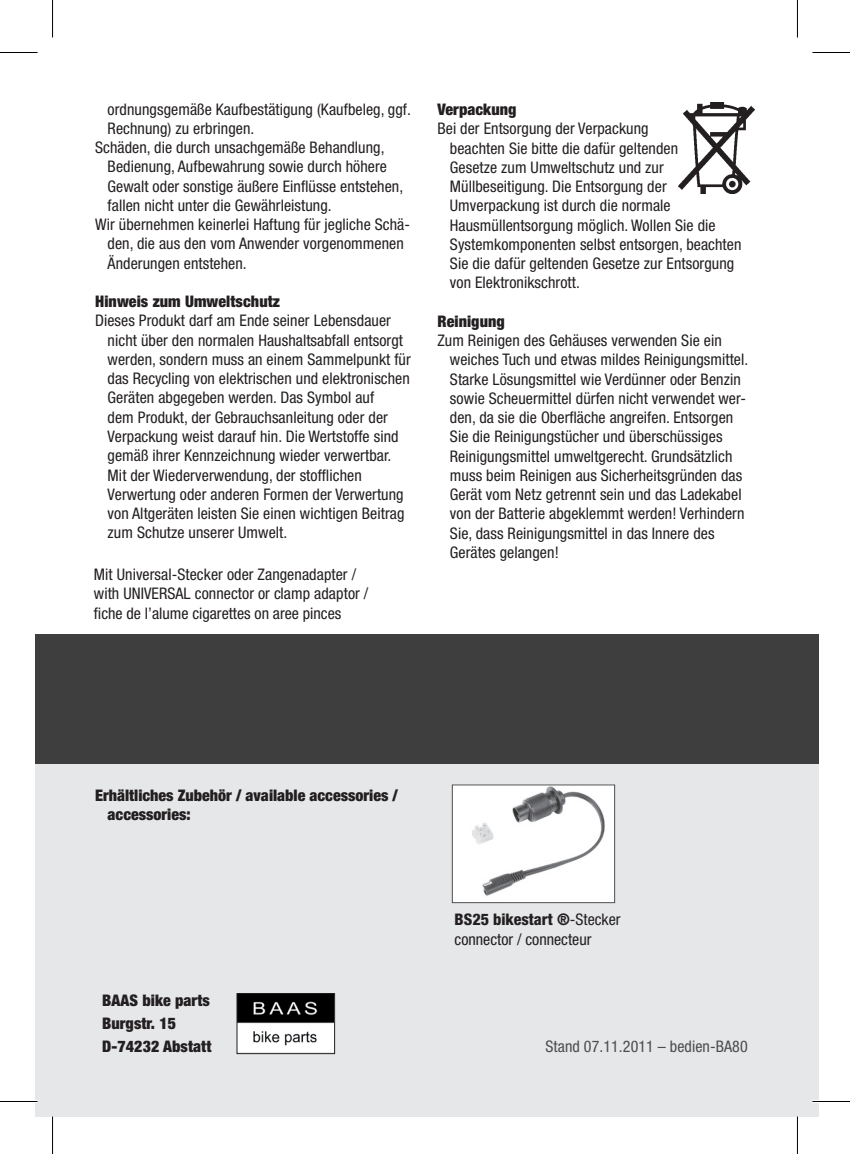
<style>
.page{position:relative;width:850px;height:1154px;background:#fff}
.page>*{position:absolute;margin:0;border:0;box-sizing:border-box;transform-origin:0 0}
.t1{font:condensed 16px/19.2px "Helvetica Neue";letter-spacing:.005em;color:#231f20}
.t2{font:900 condensed 16px/22.8px "Helvetica Neue";letter-spacing:.005em;color:#231f20}
.t3{font:condensed 16px "Helvetica Neue";letter-spacing:.005em;color:#4b4c4d}
.s1{font-weight:800}
</style>
<div class="page">
<div style="left:35px;top:719px;width:783px;height:398px;background:#e6e7e9"></div>
<div style="left:35px;top:634px;width:783px;height:129px;background:#3e3e3f"></div>
<img style="left:238px;top:995px;width:95px;height:56px">
<div style="left:236px;top:993px;width:99px;height:61px;border:1px solid #231f20"></div>
<img style="left:678px;top:102px;width:76px;height:92px">
<img style="left:453px;top:786px;width:159px;height:115px">
<div style="left:451px;top:784px;width:163px;height:119px;border:1px solid #4b4c4d"></div>
<hr style="left:0;top:1100px;width:38px;height:3px;background:#fff">
<hr style="left:812px;top:1100px;width:37px;height:3px;background:#fff">
<hr style="left:51px;top:1116px;width:3px;height:38px;background:#fff">
<hr style="left:795px;top:1116px;width:3px;height:38px;background:#fff">
<hr style="left:0;top:52px;width:38px;height:1px;background:#000">
<hr style="left:812px;top:52px;width:37px;height:1px;background:#000">
<hr style="left:0;top:1101px;width:38px;height:1px;background:#000">
<hr style="left:812px;top:1101px;width:37px;height:1px;background:#000">
<hr style="left:52px;top:0;width:1px;height:38px;background:#000">
<hr style="left:52px;top:1116px;width:1px;height:38px;background:#000">
<hr style="left:796px;top:0;width:1px;height:38px;background:#000">
<hr style="left:796px;top:1116px;width:1px;height:38px;background:#000">
<p class="t1" style="left:108px;top:99px;width:305px">ordnungsgemäße Kaufbestätigung (Kaufbeleg, ggf.</p>
<p class="t1" style="left:108px;top:119px;width:148px">Rechnung) zu erbringen.</p>
<p class="t1" style="left:95px;top:138px;width:291px">Schäden, die durch unsachgemäße Behandlung,</p>
<p class="t1" style="left:108px;top:157px;width:281px">Bedienung, Aufbewahrung sowie durch höhere</p>
<p class="t1" style="left:108px;top:176px;width:297px">Gewalt oder sonstige äußere Einflüsse entstehen,</p>
<p class="t1" style="left:108px;top:196px;width:225px">fallen nicht unter die Gewährleistung.</p>
<p class="t1" style="left:95px;top:215px;width:316px">Wir übernehmen keinerlei Haftung für jegliche Schä-</p>
<p class="t1" style="left:108px;top:234px;width:297px">den, die aus den vom Anwender vorgenommenen</p>
<p class="t1" style="left:108px;top:253px;width:141px">Änderungen entstehen.</p>
<p class="t2" style="left:95px;top:290px;width:186px">Hinweis zum Umweltschutz</p>
<p class="t1" style="left:108px;top:311px;width:304px;text-indent:-12px">Dieses Produkt darf am Ende seiner Lebensdauer nicht über den normalen Haushaltsabfall entsorgt werden, sondern muss an einem Sammelpunkt für das Recycling von elektrischen und elektronischen Geräten abgegeben werden. Das Symbol auf<br>dem Produkt, der Gebrauchsanleitung oder der Verpackung weist darauf hin. Die Wertstoffe sind gemäß ihrer Kennzeichnung wieder verwertbar.<br>Mit der Wiederverwendung, der stofflichen Verwertung oder anderen Formen der Verwertung von Altgeräten leisten Sie einen wichtigen Beitrag zum Schutze unserer Umwelt.</p>
<p class="t1" style="left:94px;top:565px;width:276px">Mit Universal-Stecker oder Zangenadapter / with UNIVERSAL connector or clamp adaptor / fiche de l’alume cigarettes on aree pinces</p>
<p class="t2" style="left:437px;top:98px;width:81px">Verpackung</p>
<p class="t1" style="left:449px;top:119px;width:293px;text-indent:-12px">Bei der Entsorgung der Verpackung<br>beachten Sie bitte die dafür geltenden<br>Gesetze zum Umweltschutz und zur Müllbeseitigung. Die Entsorgung der Umverpackung ist durch die normale Hausmüllentsorgung möglich. Wollen Sie die Systemkomponenten selbst entsorgen, beachten Sie die dafür geltenden Gesetze zur Entsorgung von Elektronikschrott.</p>
<p class="t2" style="left:437px;top:309px;width:69px">Reinigung</p>
<p class="t1" style="left:449px;top:331px;width:300px;text-indent:-12px">Zum Reinigen des Gehäuses verwenden Sie ein weiches Tuch und etwas mildes Reinigungsmittel.<br>Starke Lösungsmittel wie Verdünner oder Benzin sowie Scheuermittel dürfen nicht verwendet wer&shy;den, da sie die Oberfläche angreifen. Entsorgen Sie die Reinigungstücher und überschüssiges Reinigungsmittel umweltgerecht. Grundsätzlich muss beim Reinigen aus Sicherheitsgründen das Gerät vom Netz getrennt sein und das Ladekabel von der Batterie abgeklemmt werden! Verhindern Sie, dass Reinigungsmittel in das Innere des Gerätes gelangen!</p>
<p class="t2" style="left:108px;top:785px;width:292px;line-height:19.2px;text-indent:-12px">Erhältliches Zubehör / available accessories / accessories:</p>
<p class="t2" style="left:102px;top:989px;width:111px">BAAS bike parts<br>Burgstr. 15<br>D-74232 Abstatt</p>
<p class="t1" style="left:454px;top:910px;width:167px"><span class="s1">BS25 bikestart ®</span>-Stecker connector / connecteur</p>
<p class="t3" style="left:545px;top:1037px;width:204px">Stand 07.11.2011 – bedien-BA80</p>
</div>
